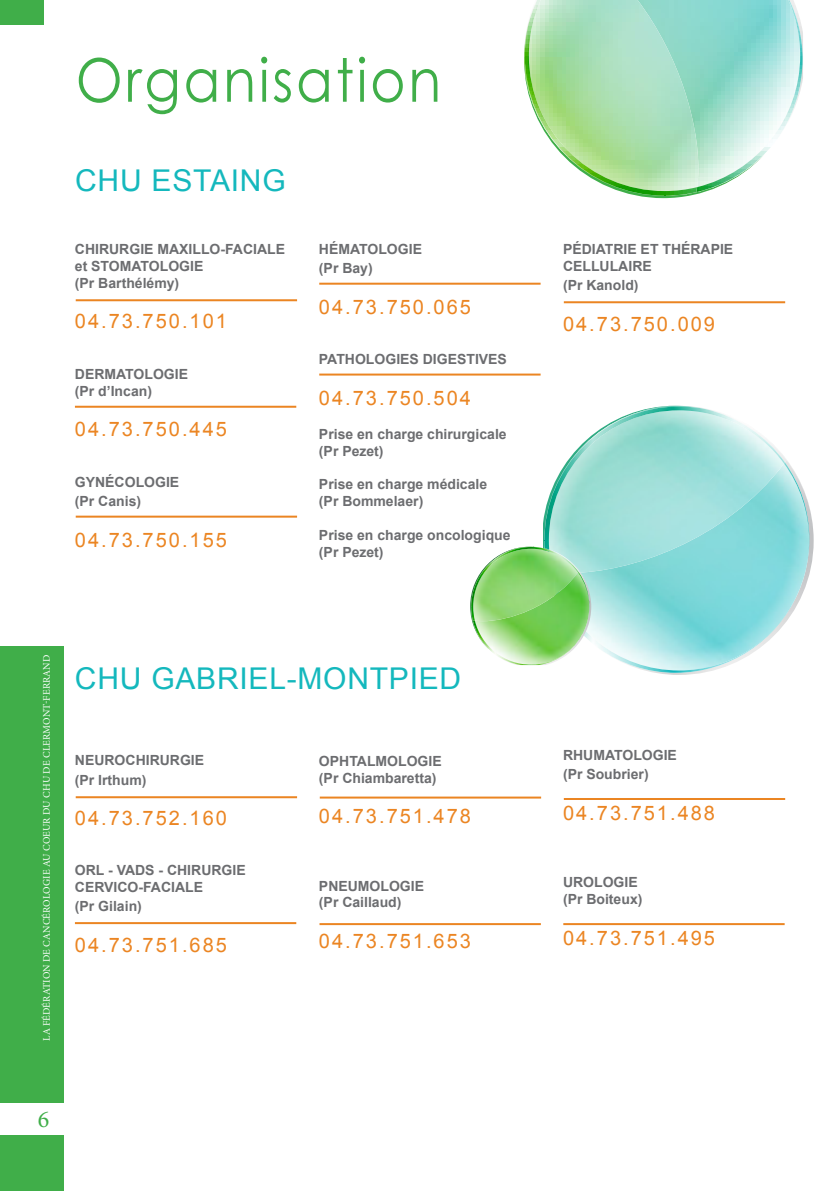
<style>
.page{position:relative;width:840px;height:1191px;background:#fff}
.page>*{position:absolute;margin:0;border:0;box-sizing:border-box;transform-origin:0 0}
.t1{font:60px "Century Gothic";letter-spacing:.05em;color:#40ae49;scale:.9 1}
.t2{font:30px "Arial";letter-spacing:.025em;color:#14b8bd}
.t3{font:24px "Minion Pro";color:#40ae49}
.t4{font:20px "Arial";letter-spacing:.1em;color:#eb8522}
.t5{font:700 14px/16.8px "Arial";color:#6c6d70}
.t6{font:10px "Minion Pro";letter-spacing:.01em;color:#fff}
</style>
<div class="page">
<hr style="left:75px;top:406px;width:221px;height:2px;background:#eb8522">
<hr style="left:319px;top:796px;width:222px;height:2px;background:#eb8522">
<hr style="left:563px;top:798px;width:221px;height:2px;background:#eb8522">
<hr style="left:563px;top:923px;width:221px;height:2px;background:#eb8522">
<hr style="left:319px;top:923px;width:221px;height:2px;background:#eb8522">
<hr style="left:75px;top:922px;width:221px;height:2px;background:#eb8522">
<hr style="left:76px;top:796px;width:221px;height:2px;background:#eb8522">
<hr style="left:76px;top:299px;width:221px;height:2px;background:#eb8522">
<svg style="left:639px;top:0;width:163px;height:198px"></svg>
<img style="left:524px;top:0;width:172px;height:196px">
<div style="left:0;top:646px;width:64px;height:545px;background:#40ae49"></div>
<div style="left:0;top:0;width:44px;height:24px;background:#40ae49"></div>
<div style="left:0;top:1102px;width:64px;height:32px;background:#fff"></div>
<hr style="left:563px;top:301px;width:221px;height:2px;background:#eb8522">
<hr style="left:76px;top:515px;width:221px;height:2px;background:#eb8522">
<hr style="left:319px;top:373px;width:221px;height:2px;background:#eb8522">
<hr style="left:319px;top:283px;width:221px;height:2px;background:#eb8522">
<svg style="left:470px;top:406px;width:343px;height:269px"></svg>
<img style="left:471px;top:572px;width:118px;height:93px">
<img style="left:471px;top:547px;width:107px;height:73px">
<p class="t1" style="left:76px;top:38px;width:407px">Organisation</p>
<p class="t2" style="left:75px;top:161px;width:212px">CHU ESTAING</p>
<p class="t5" style="left:75px;top:241px;width:211px">CHIRURGIE MAXILLO-FACIALE</p>
<p class="t5" style="left:75px;top:258px;width:130px">et STOMATOLOGIE</p>
<p class="t5" style="left:75px;top:275px;width:106px">(Pr Barthélémy)</p>
<p class="t4" style="left:75px;top:308px;width:153px">04.73.750.101</p>
<p class="t5" style="left:75px;top:366px;width:115px">DERMATOLOGIE</p>
<p class="t5" style="left:75px;top:383px;width:79px">(Pr d’Incan)</p>
<p class="t4" style="left:75px;top:416px;width:153px">04.73.750.445</p>
<p class="t5" style="left:75px;top:474px;width:106px">GYNÉCOLOGIE</p>
<p class="t5" style="left:75px;top:493px;width:68px">(Pr Canis)</p>
<p class="t4" style="left:75px;top:527px;width:153px">04.73.750.155</p>
<p class="t5" style="left:319px;top:241px;width:104px">HÉMATOLOGIE</p>
<p class="t5" style="left:319px;top:260px;width:55px">(Pr Bay)</p>
<p class="t4" style="left:319px;top:294px;width:153px">04.73.750.065</p>
<p class="t5" style="left:319px;top:351px;width:189px">PATHOLOGIES DIGESTIVES</p>
<p class="t4" style="left:319px;top:385px;width:153px">04.73.750.504</p>
<p class="t5" style="left:319px;top:426px;width:189px">Prise en charge chirurgicale</p>
<p class="t5" style="left:319px;top:443px;width:66px">(Pr Pezet)</p>
<p class="t5" style="left:319px;top:476px;width:170px">Prise en charge médicale</p>
<p class="t5" style="left:319px;top:493px;width:106px">(Pr Bommelaer)</p>
<p class="t5" style="left:319px;top:527px;width:193px">Prise en charge oncologique</p>
<p class="t5" style="left:319px;top:544px;width:66px">(Pr Pezet)</p>
<p class="t6" style="left:40px;top:1041px;width:387px;rotate:-90deg">LA FÉDÉRATION DE CANCÉROLOGIE AU COEUR DU CHU DE CLERMONT-FERRAND</p>
<p class="t2" style="left:75px;top:658px;width:387px">CHU GABRIEL-MONTPIED</p>
<p class="t5" style="left:75px;top:752px;width:131px">NEUROCHIRURGIE</p>
<p class="t5" style="left:75px;top:771px;width:73px">(Pr Irthum)</p>
<p class="t4" style="left:75px;top:805px;width:153px">04.73.752.160</p>
<p class="t5" style="left:75px;top:862px;width:172px">ORL - VADS - CHIRURGIE<br>CERVICO-FACIALE</p>
<p class="t5" style="left:75px;top:898px;width:68px">(Pr Gilain)</p>
<p class="t4" style="left:75px;top:931px;width:153px">04.73.751.685</p>
<p class="t5" style="left:319px;top:753px;width:124px">OPHTALMOLOGIE</p>
<p class="t5" style="left:319px;top:769px;width:119px">(Pr Chiambaretta)</p>
<p class="t4" style="left:319px;top:803px;width:153px">04.73.751.478</p>
<p class="t5" style="left:319px;top:877px;width:107px">PNEUMOLOGIE</p>
<p class="t5" style="left:319px;top:894px;width:84px">(Pr Caillaud)</p>
<p class="t4" style="left:319px;top:928px;width:153px">04.73.751.653</p>
<p class="t3" style="left:38px;top:1103px;width:13px">6</p>
<p class="t5" style="left:562px;top:241px;width:172px">PÉDIATRIE ET THÉRAPIE<br>CELLULAIRE</p>
<p class="t5" style="left:562px;top:277px;width:77px">(Pr Kanold)</p>
<p class="t4" style="left:562px;top:311px;width:153px">04.73.750.009</p>
<p class="t5" style="left:562px;top:747px;width:115px">RHUMATOLOGIE</p>
<p class="t5" style="left:562px;top:766px;width:87px">(Pr Soubrier)</p>
<p class="t4" style="left:562px;top:799px;width:153px">04.73.751.488</p>
<p class="t5" style="left:562px;top:874px;width:76px">UROLOGIE</p>
<p class="t5" style="left:562px;top:891px;width:81px">(Pr Boiteux)</p>
<p class="t4" style="left:562px;top:924px;width:153px">04.73.751.495</p>
</div>
